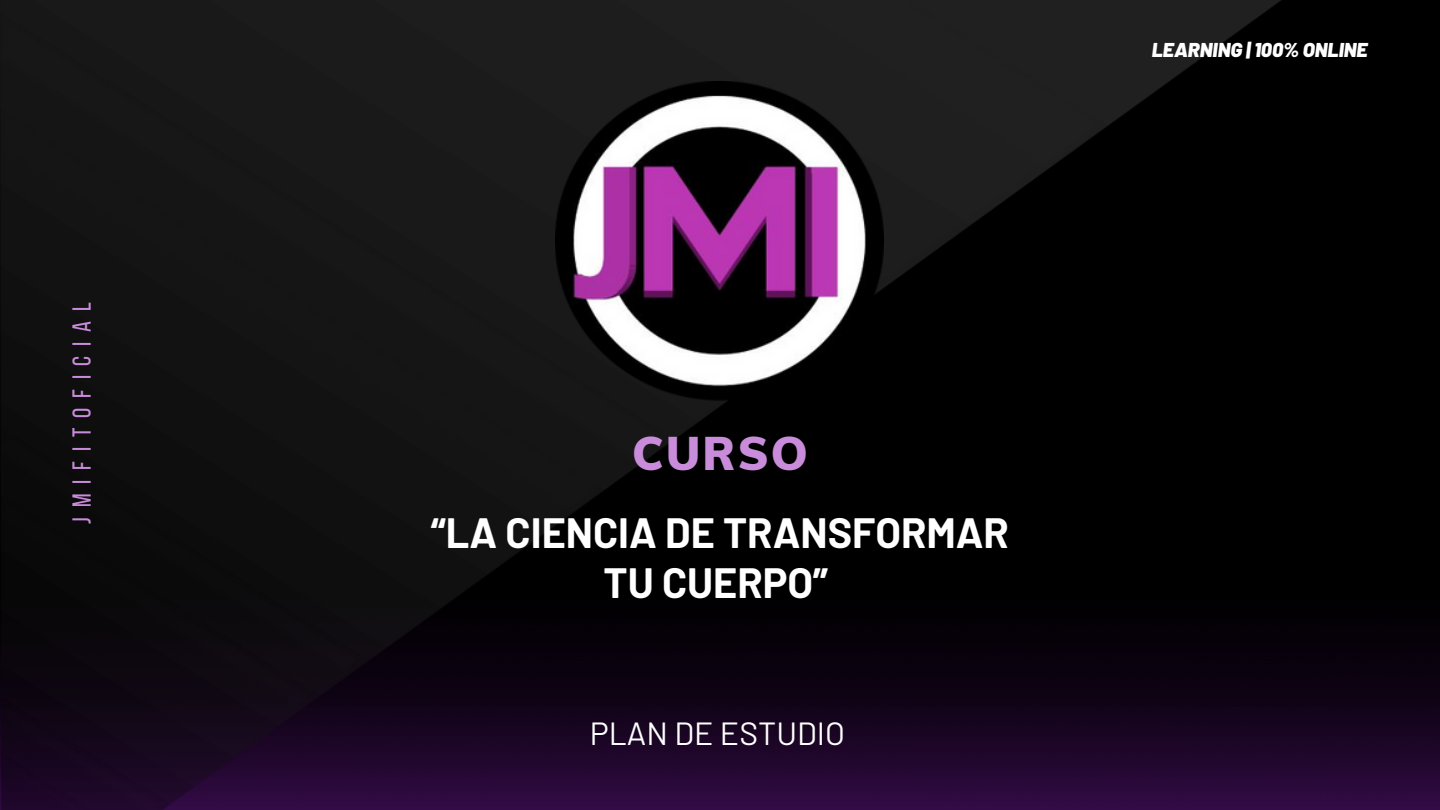
<style>
.page{position:relative;width:1440px;height:810px;background:#000}
.page>*{position:absolute;margin:0;border:0;box-sizing:border-box;transform-origin:0 0}
.t1{font:900 46.2px "Muli";letter-spacing:.045em;color:#c98cdb}
.t2{font:700 41.4px/49.6px "Barlow";color:#fff;text-align:center}
.t3{font:32px "Barlow";color:#fff}
.t4{font:26px "Bebas Neue";letter-spacing:.38em;color:#c98cdb}
.t5{font:italic 900 20px "Barlow";color:#fff}
</style>
<div class="page">
<img style="left:1282px;top:645px;width:158px;height:165px">
<img style="left:0;top:0;width:1282px;height:810px">
<img style="left:555px;top:81px;width:329px;height:319px">
<p class="t4" style="left:71px;top:524px;width:223px;rotate:-90deg">jmifitoficial</p>
<h2 class="t5" style="left:1152px;top:37px;width:217px">LEARNING | 100% ONLINE</h2>
<h3 class="t1" style="left:632px;top:423px;width:177px">CURSO</h3>
<p class="t2" style="left:431px;top:507px;width:580px">“LA CIENCIA DE TRANSFORMAR<br>TU CUERPO”</p>
<p class="t3" style="left:590px;top:713px;width:257px">PLAN DE ESTUDIO</p>
</div>
